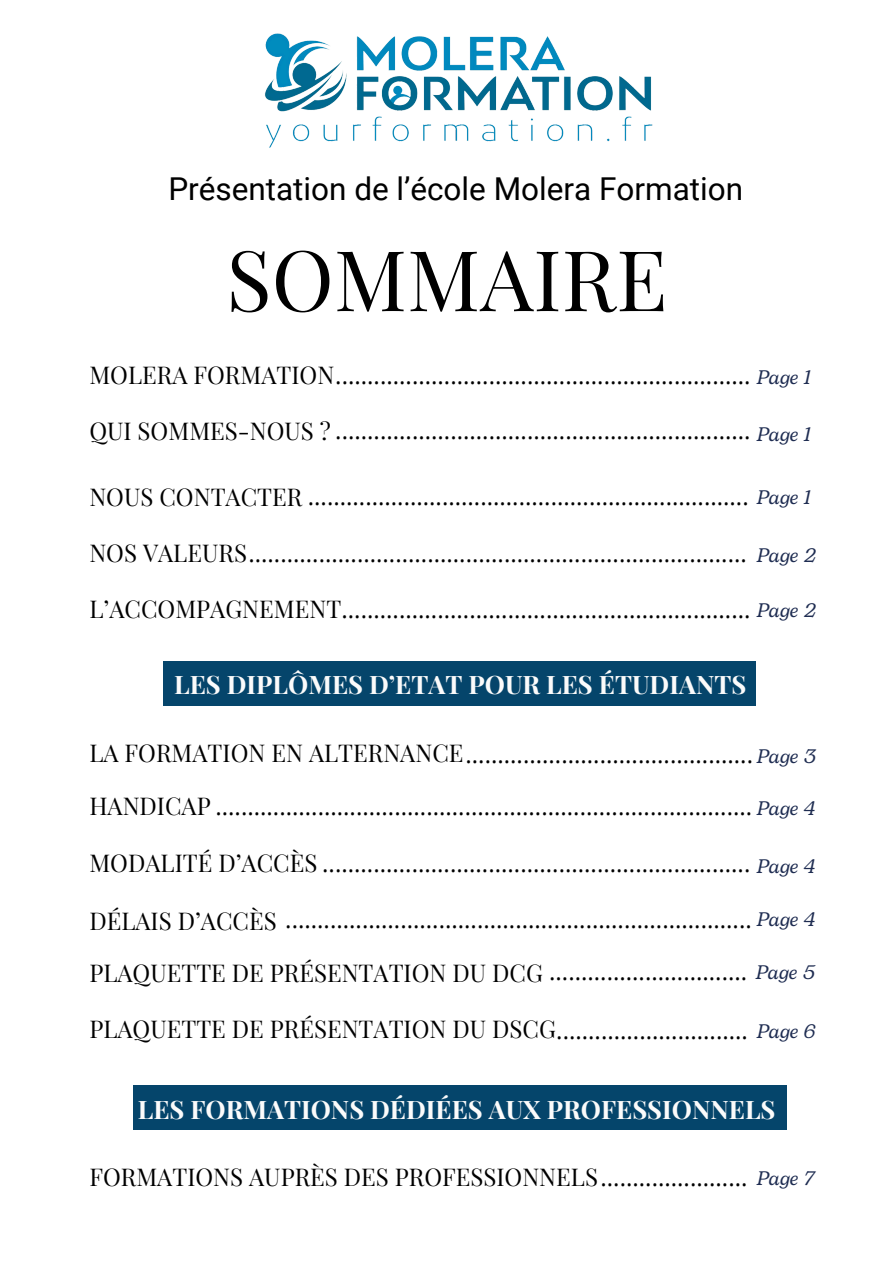
<style>
.page{position:relative;width:894px;height:1264px;background:#fff}
.page>*{position:absolute;margin:0;border:0;box-sizing:border-box;transform-origin:0 0}
.t1{font:84px "Playfair Display";color:#000}
.t2{font:31.5px "Roboto";color:#000}
.t3{font:700 25.5px "Playfair Display";color:#fbfbfb}
.t4{font:24px "Open Sans";color:#000}
.t5{font:24px "Playfair Display";color:#000}
.t6{font:italic 19.5px "Bogart";color:#1f2d52}
.s1{font-family:"Playfair Display"}
.s2{font-family:"Open Sans"}
</style>
<div class="page">
<img style="left:265px;top:33px;width:388px;height:115px">
<div style="left:163px;top:661px;width:592px;height:44px;background:#05456b"></div>
<div style="left:132px;top:1085px;width:654px;height:45px;background:#05456b"></div>
<h4 class="t2" style="left:168px;top:171px;width:576px">Présentation de l’école Molera Formation</h4>
<h1 class="t1" style="left:226px;top:220px;width:442px">SOMMAIRE</h1>
<h2 class="t4" style="left:89px;top:358px;width:662px"><span class="s1">MOLERA FORMATION</span>.................................................................</h2>
<p class="t6" style="left:756px;top:363px;width:56px">Page 1</p>
<p class="t4" style="left:89px;top:413px;width:662px"><span class="s1">QUI SOMMES-NOUS ?</span> .................................................................</p>
<p class="t6" style="left:756px;top:421px;width:56px">Page 1</p>
<p class="t4" style="left:89px;top:479px;width:660px"><span class="s1">NOUS CONTACTER</span> .....................................................................</p>
<p class="t6" style="left:756px;top:483px;width:56px">Page 1</p>
<p class="t4" style="left:89px;top:536px;width:658px"><span class="s1">NOS VALEURS</span>..............................................................................</p>
<p class="t6" style="left:756px;top:541px;width:61px">Page 2</p>
<p class="t4" style="left:89px;top:592px;width:662px"><span class="s1">L’ACCOMPAGNEMENT</span>................................................................</p>
<h4 class="t6" style="left:756px;top:596px;width:61px">Page 2</h4>
<h4 class="t3" style="left:174px;top:666px;width:573px">LES DIPLÔMES D’ETAT POUR LES ÉTUDIANTS</h4>
<h4 class="t4" style="left:89px;top:737px;width:665px"><span class="s1">LA FORMATION EN ALTERNANCE</span>.............................................</h4>
<p class="t6" style="left:756px;top:742px;width:61px">Page 3</p>
<h3 class="t6" style="left:756px;top:794px;width:60px">Page 4</h3>
<p class="t4" style="left:89px;top:789px;width:664px"><span class="s1">HANDICAP</span> ....................................................................................</p>
<h4 class="t4" style="left:89px;top:846px;width:662px"><span class="s1">MODALITÉ D’ACCÈS</span> ...................................................................</h4>
<p class="t6" style="left:756px;top:852px;width:60px">Page 4</p>
<p class="t4" style="left:89px;top:902px;width:663px"><span class="s1">DÉLAIS D’ACCÈS</span> .........................................................................</p>
<p class="t6" style="left:756px;top:905px;width:60px">Page 4</p>
<p class="t4" style="left:89px;top:954px;width:659px"><span class="s1">PLAQUETTE DE PRÉSENTATION DU DCG</span> ...............................</p>
<h4 class="t6" style="left:755px;top:958px;width:61px">Page 5</h4>
<h4 class="t4" style="left:89px;top:1013px;width:660px"><span class="s1">PLAQUETTE DE PRÉSENTATION DU DSCG</span>..............................</h4>
<p class="t6" style="left:756px;top:1017px;width:60px">Page 6</p>
<p class="t3" style="left:138px;top:1091px;width:639px">LES FORMATIONS DÉDIÉES AUX PROFESSIONNELS</p>
<h4 class="t5" style="left:89px;top:1160px;width:659px">FORMATIONS AUPRÈS DES PROFESSIONNELS<span class="s2">.......................</span></h4>
<p class="t6" style="left:756px;top:1164px;width:59px">Page 7</p>
</div>
